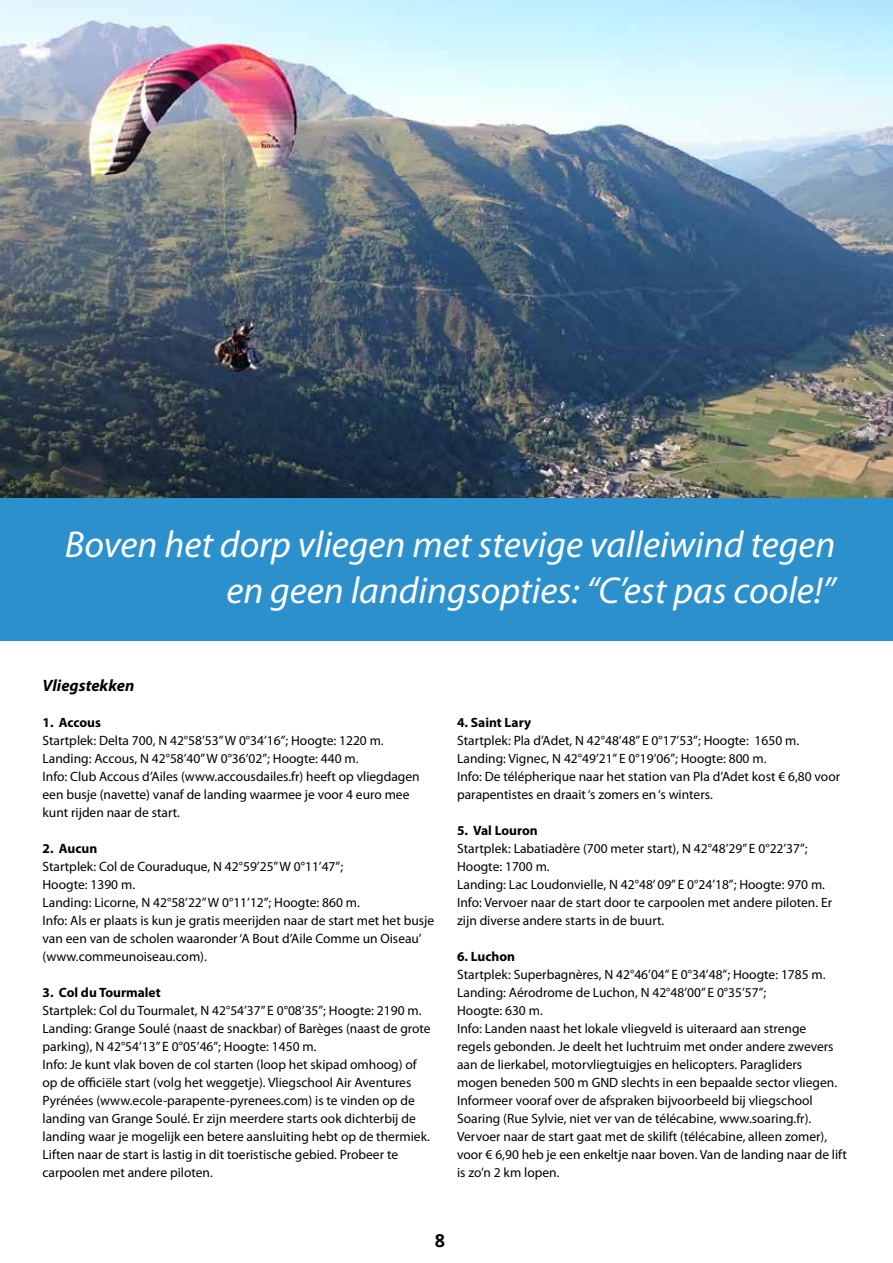
<style>
.page{position:relative;width:893px;height:1263px;background:#fff}
.page>*{position:absolute;margin:0;border:0;box-sizing:border-box;transform-origin:0 0}
.t1{font:italic 37.5px/46.5px "Myriad Pro";color:#fff;text-align:right}
.t2{font:700 18px "Open Sans";color:#000}
.t3{font:italic 700 16.5px "Myriad Pro";color:#000}
.t4{font:13.5px/18px "Myriad Pro";color:#000}
.t5{font:700 13.5px "Myriad Pro";color:#000}
</style>
<div class="page">
<div style="left:0;top:496px;width:893px;height:144px;background:#2c90cd"></div>
<img style="left:0;top:0;width:893px;height:497px">
<h1 class="t1" style="left:65px;top:520px;width:772px">Boven het dorp vliegen met stevige valleiwind tegen en geen landingsopties: “C’est pas coole!”</h1>
<p class="t3" style="left:43px;top:674px;width:93px">Vliegstekken</p>
<p class="t5" style="left:43px;top:713px;width:60px">1. Accous</p>
<p class="t4" style="left:43px;top:731px;width:379px">Startplek: Delta 700, N 42°58’53” W 0°34’16”; Hoogte: 1220 m.<br>Landing: Accous, N 42°58’40” W 0°36’02”; Hoogte: 440 m.<br>Info: Club Accous d’Ailes (www.accousdailes.fr) heeft op vliegdagen een busje (navette) vanaf de landing waarmee je voor 4 euro mee kunt rijden naar de start.</p>
<p class="t5" style="left:43px;top:839px;width:56px">2. Aucun</p>
<p class="t4" style="left:43px;top:857px;width:393px">Startplek: Col de Couraduque, N 42°59’25” W 0°11’47”;<br>Hoogte: 1390 m.<br>Landing: Licorne, N 42°58’22” W 0°11’12”; Hoogte: 860 m.<br>Info: Als er plaats is kun je gratis meerijden naar de start met het busje van een van de scholen waaronder ‘A Bout d’Aile Comme un Oiseau’ (www.commeunoiseau.com).</p>
<p class="t5" style="left:43px;top:983px;width:120px">3. Col du Tourmalet</p>
<p class="t4" style="left:43px;top:1001px;width:390px">Startplek: Col du Tourmalet, N 42°54’37” E 0°08’35”; Hoogte: 2190 m.<br>Landing: Grange Soulé (naast de snackbar) of Barèges (naast de grote parking), N 42°54’13” E 0°05’46”; Hoogte: 1450 m.<br>Info: Je kunt vlak boven de col starten (loop het skipad omhoog) of op de officiële start (volg het weggetje). Vliegschool Air Aventures Pyrénées (www.ecole-parapente-pyrenees.com) is te vinden op de landing van Grange Soulé. Er zijn meerdere starts ook dichterbij de landing waar je mogelijk een betere aansluiting hebt op de thermiek.<br>Liften naar de start is lastig in dit toeristische gebied. Probeer te carpoolen met andere piloten.</p>
<p class="t5" style="left:457px;top:713px;width:75px">4. Saint Lary</p>
<p class="t4" style="left:457px;top:731px;width:385px">Startplek: Pla d’Adet, N 42°48’48” E 0°17’53”; Hoogte: 1650 m.<br>Landing: Vignec, N 42°49’21” E 0°19’06”; Hoogte: 800 m.<br>Info: De télépherique naar het station van Pla d’Adet kost € 6,80 voor parapentistes en draait ‘s zomers en ‘s winters.</p>
<p class="t5" style="left:457px;top:821px;width:82px">5. Val Louron</p>
<p class="t4" style="left:457px;top:839px;width:377px">Startplek: Labatiadère (700 meter start), N 42°48’29” E 0°22’37”; Hoogte: 1700 m.<br>Landing: Lac Loudonvielle, N 42°48’ 09” E 0°24’18”; Hoogte: 970 m.<br>Info: Vervoer naar de start door te carpoolen met andere piloten. Er zijn diverse andere starts in de buurt.</p>
<p class="t5" style="left:457px;top:947px;width:60px">6. Luchon</p>
<p class="t4" style="left:457px;top:965px;width:391px">Startplek: Superbagnères, N 42°46’04” E 0°34’48”; Hoogte: 1785 m.<br>Landing: Aérodrome de Luchon, N 42°48’00” E 0°35’57”;<br>Hoogte: 630 m.<br>Info: Landen naast het lokale vliegveld is uiteraard aan strenge<br>regels gebonden. Je deelt het luchtruim met onder andere zwevers aan de lierkabel, motorvliegtuigjes en helicopters. Paragliders<br>mogen beneden 500 m GND slechts in een bepaalde sector vliegen.<br>Informeer vooraf over de afspraken bijvoorbeeld bij vliegschool Soaring (Rue Sylvie, niet ver van de télécabine, www.soaring.fr).<br>Vervoer naar de start gaat met de skilift (télécabine, alleen zomer), voor € 6,90 heb je een enkeltje naar boven. Van de landing naar de lift is zo’n 2 km lopen.</p>
<h2 class="t2" style="left:435px;top:1227px;width:12px">8</h2>
</div>
